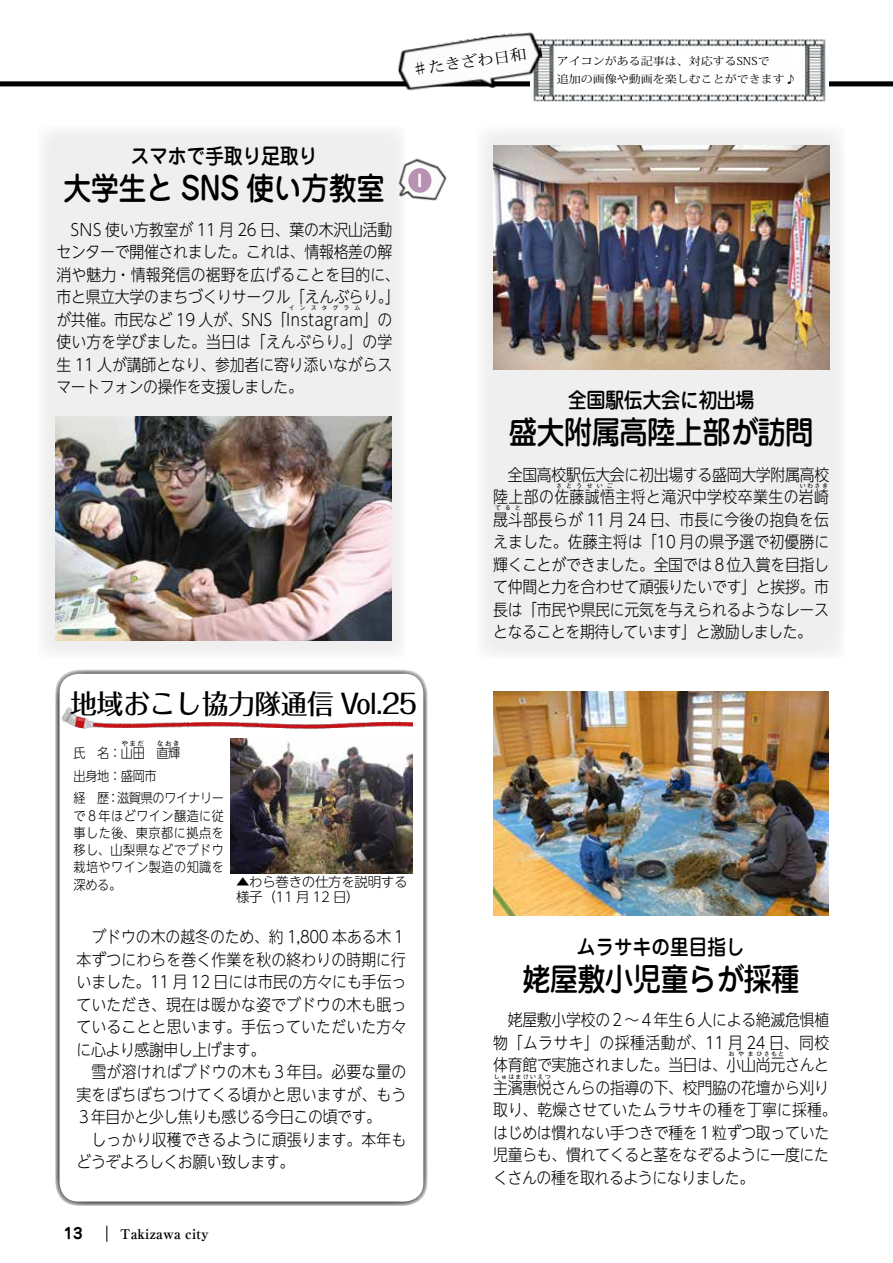
<style>
.page{position:relative;width:893px;height:1263px;background:#fff}
.page>*{position:absolute;margin:0;border:0;box-sizing:border-box;transform-origin:0 0}
.t1{font:500 31.5px "Jun 34 Pro";letter-spacing:-.025em;color:#000;scale:.9 1}
.t2{font:500 27px "P Folk Pro N";letter-spacing:-.025em;color:#000}
.t3{font:500 21.3px "Jun 34 Pro";letter-spacing:-.025em;color:#000;scale:.9 1}
.t4{font:300 16.5px/22.5px "UD Shin Go NT Pr 6 N";letter-spacing:-.015em;color:#000;text-align:justify;scale:.9 1}
.t5{font:300 16.5px/22.5px "UD Shin Go NT Pr 6 N";letter-spacing:.01em;color:#000;scale:.9 1}
.t6{font:300 16.5px/22.5px "UD Shin Go NT Pr 6 N";letter-spacing:.005em;color:#000;scale:.9 1}
.t7{font:700 16.5px "UD Shin Go NT Pr 6 N";color:#fff;scale:.9 1}
.t8{font:700 15px "Jun 501 Pro";color:#000}
.t9{font:14.85px "Koz Min Pr 6 N";color:#000;scale:1.11 1}
.t10{font:300 13.5px/17.2px "UD Shin Go NT Pr 6 N";letter-spacing:.035em;color:#000;text-align:justify;scale:.9 1}
.t11{font:300 13.5px/15px "UD Shin Go NT Pr 6 N";letter-spacing:-.025em;color:#000}
.t12{font:300 13.5px/22.5px "UD Shin Go NT Pr 6 N";letter-spacing:-.025em;color:#000;scale:.9 1}
.t13{font:700 13.5px "Ryumin Pr 6 N";color:#000}
.t14{font:10.8px/18px "Koz Min Pr 6 N";color:#000;scale:1.11 1}
.t15{font:300 6.75px "UD Shin Go NT Pr 6 N";letter-spacing:.17em;color:#000}
.t16{font:300 6px "UD Shin Go NT Pr 6 N";letter-spacing:.335em;color:#000}
.t17{font:300 6px "UD Shin Go NT Pr 6 N";letter-spacing:.21em;color:#000}
.t18{font:300 6px "UD Shin Go NT Pr 6 N";letter-spacing:.825em;color:#000}
</style>
<div class="page">
<svg style="left:106px;top:1226px;width:1px;height:16px"></svg>
<svg style="left:0;top:81px;width:893px;height:21px"></svg>
<img style="left:531px;top:39px;width:297px;height:62px">
<img style="left:396px;top:32px;width:150px;height:68px">
<div style="left:55px;top:669px;width:373px;height:537px;border:4px solid #000;border-radius:21px"></div>
<img style="left:61px;top:707px;width:351px;height:22px">
<img style="left:493px;top:691px;width:335px;height:224px">
<img style="left:231px;top:739px;width:181px;height:135px">
<div style="left:477px;top:126px;width:368px;height:533px;background:#efefef"></div>
<div style="left:38px;top:126px;width:368px;height:533px;background:#efefef"></div>
<img style="left:493px;top:146px;width:336px;height:224px">
<img style="left:56px;top:416px;width:336px;height:224px">
<img style="left:398px;top:149px;width:49px;height:66px">
<div style="left:408px;top:168px;width:23px;height:25px;background:#b892b3;border-radius:50%"></div>
<p class="t9" style="left:411px;top:61px;width:106px;rotate:-8deg">♯たきざわ日和</p>
<p class="t14" style="left:557px;top:53px;width:218px">アイコンがある記事は、対応するSNSで<br>追加の画像や動画を楽しむことができます♪</p>
<p class="t3" style="left:130px;top:139px;width:209px">スマホで手取り足取り</p>
<h1 class="t1" style="left:63px;top:164px;width:359px">大学生と SNS 使い方教室</h1>
<p class="t4" style="left:56px;top:218px;width:383px;text-align:center">SNS 使い方教室が 11 月 26 日、葉の木沢山活動<br>センターで開催されました。これは、情報格差の解消や魅力・情報発信の裾野を広げることを目的に、市と県立大学のまちづくりサークル「えんぶらり。」が共催。市民など 19 人が、SNS「Instagram」の</p>
<p class="t18" style="left:289px;top:303px;width:73px">インスタグラム</p>
<p class="t4" style="left:56px;top:330px;width:375px">使い方を学びました。当日は「えんぶらり。」の学生 11 人が講師となり、参加者に寄り添いながらスマートフォンの操作を支援しました。</p>
<p class="t7" style="left:418px;top:168px;width:7px">I</p>
<p class="t3" style="left:568px;top:383px;width:209px">全国駅伝大会に初出場</p>
<h1 class="t1" style="left:509px;top:407px;width:340px">盛大附属高陸上部が訪問</h1>
<p class="t6" style="left:493px;top:462px;width:375px">　全国高校駅伝大会に初出場する盛岡大学附属高校陸上部の佐藤誠悟主将と滝沢中学校卒業生の岩崎</p>
<p class="t16" style="left:556px;top:481px;width:27px">さとう</p>
<p class="t16" style="left:587px;top:481px;width:27px">せいご</p>
<p class="t16" style="left:800px;top:481px;width:30px">いわさき</p>
<p class="t5" style="left:493px;top:507px;width:375px">晟斗部長らが 11 月 24 日、市長に今後の抱負を伝</p>
<p class="t16" style="left:495px;top:503px;width:27px">てると</p>
<p class="t4" style="left:493px;top:530px;width:375px">えました。佐藤主将は「10 月の県予選で初優勝に輝くことができました。全国では８位入賞を目指して仲間と力を合わせて頑張りたいです」と挨拶。市長は「市民や県民に元気を与えられるようなレースとなることを期待しています」と激励しました。</p>
<h2 class="t2" style="left:70px;top:680px;width:348px">地域おこし協力隊通信 Vol.25</h2>
<p class="t15" style="left:121px;top:737px;width:24px">やまだ</p>
<p class="t15" style="left:157px;top:737px;width:24px">なおき</p>
<p class="t12" style="left:73px;top:764px;width:169px">出身地：盛岡市<br>経　歴：滋賀県のワイナリー</p>
<p class="t10" style="left:73px;top:806px;width:169px">で８年ほどワイン醸造に従事した後、東京都に拠点を移し、山梨県などでブドウ栽培やワイン製造の知識を深める。</p>
<p class="t10" style="left:73px;top:744px;width:120px">氏　名：山田 直輝</p>
<p class="t11" style="left:236px;top:873px;width:173px">▲わら巻きの仕方を説明する様子（11 月 12 日）</p>
<p class="t5" style="left:77px;top:925px;width:368px">　ブドウの木の越冬のため、約 1,800 本ある木１本ずつにわらを巻く作業を秋の終わりの時期に行いました。11 月 12 日には市民の方々にも手伝っていただき、現在は暖かな姿でブドウの木も眠っていることと思います。手伝っていただいた方々に心より感謝申し上げます。<br>　雪が溶ければブドウの木も３年目。必要な量の実をぼちぼちつけてくる頃かと思いますが、もう<br>３年目かと少し焦りも感じる今日この頃です。<br>　しっかり収穫できるように頑張ります。本年もどうぞよろしくお願い致します。</p>
<p class="t8" style="left:64px;top:1221px;width:20px">13</p>
<p class="t13" style="left:120px;top:1223px;width:91px">Takizawa city</p>
<p class="t3" style="left:577px;top:930px;width:189px">ムラサキの里目指し</p>
<h1 class="t1" style="left:522px;top:954px;width:309px">姥屋敷小児童らが採種</h1>
<p class="t4" style="left:493px;top:1008px;width:375px">　姥屋敷小学校の２～４年生６人による絶滅危惧植物「ムラサキ」の採種活動が、11 月 24 日、同校体育館で実施されました。当日は、小山尚元さんと</p>
<p class="t16" style="left:728px;top:1049px;width:57px">お や まひさもと</p>
<p class="t4" style="left:493px;top:1076px;width:375px">主濱惠悦さんらの指導の下、校門脇の花壇から刈り</p>
<p class="t17" style="left:494px;top:1071px;width:59px">しゅはまけいえつ</p>
<p class="t4" style="left:493px;top:1098px;width:383px;text-align:left">取り、乾燥させていたムラサキの種を丁寧に採種。はじめは慣れない手つきで種を１粒ずつ取っていた児童らも、慣れてくると茎をなぞるように一度にたくさんの種を取れるようになりました。</p>
</div>
